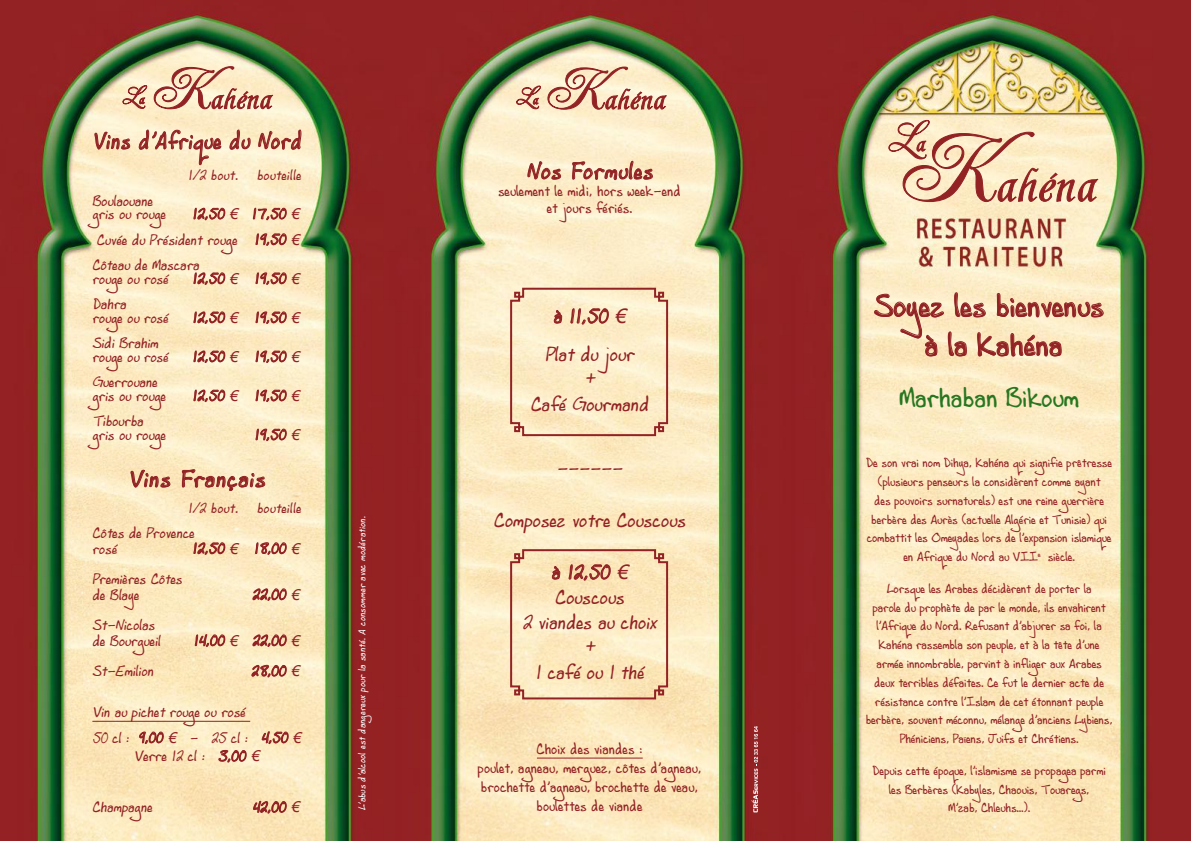
<style>
.page{position:relative;width:1191px;height:842px;background:#fff}
.page>*{position:absolute;margin:0;border:0;box-sizing:border-box;transform-origin:0 0}
.t1{font:32px/39.2px "Andrew Script 16";letter-spacing:.01em;color:#922224;text-align:center}
.t2{font:28px "Andrew Script 16";color:#287621}
.t3{font:italic 24px "Andrew Script 16";color:#922224;scale:.9 1}
.t4{font:italic 24px "Andrew Script 16";color:#922224}
.t5{font:italic 24px "Andrew Script 16";color:#922224;scale:.96 1}
.t6{font:italic 20px/25px "Andrew Script 16";color:#922224;text-align:center}
.t7{font:italic 15px/13.5px "Andrew Script 16";color:#922224}
.t8{font:15px/19px "Andrew Script 16";letter-spacing:.01em;color:#922224;text-align:center}
.t9{font:italic 14.4px "Andrew Script 16";color:#922224}
.t10{font:13px/18.8px "Andrew Script 16";color:#922224;text-align:center}
.t11{font:italic 10px "Andrew Script 16";color:#fff}
.s1{font-family:"Arial"}
</style>
<div class="page">
<img style="left:0;top:0;width:1191px;height:841px">
<svg style="left:874px;top:280px;width:229px;height:76px;background:#efd4b2"></svg>
<hr style="left:92px;top:721px;width:158px;height:1px;background:#922224">
<svg style="left:94px;top:132px;width:36px;height:19px"></svg>
<svg style="left:139px;top:130px;width:82px;height:40px;background:#edd0b2"></svg>
<svg style="left:229px;top:130px;width:21px;height:20px"></svg>
<svg style="left:258px;top:130px;width:43px;height:20px"></svg>
<svg style="left:193px;top:200px;width:32px;height:23px"></svg>
<svg style="left:253px;top:200px;width:34px;height:46px;background:#e4bfa1"></svg>
<svg style="left:193px;top:265px;width:32px;height:22px"></svg>
<svg style="left:256px;top:265px;width:31px;height:20px"></svg>
<svg style="left:193px;top:304px;width:32px;height:22px"></svg>
<svg style="left:256px;top:304px;width:31px;height:20px"></svg>
<svg style="left:193px;top:343px;width:32px;height:22px"></svg>
<svg style="left:256px;top:343px;width:31px;height:20px"></svg>
<svg style="left:193px;top:382px;width:32px;height:22px"></svg>
<svg style="left:256px;top:382px;width:31px;height:20px"></svg>
<svg style="left:256px;top:421px;width:31px;height:20px"></svg>
<svg style="left:131px;top:470px;width:39px;height:19px"></svg>
<svg style="left:182px;top:469px;width:83px;height:22px;background:#e3bd9f"></svg>
<svg style="left:193px;top:535px;width:32px;height:22px"></svg>
<svg style="left:255px;top:535px;width:32px;height:20px"></svg>
<svg style="left:252px;top:588px;width:35px;height:15px"></svg>
<svg style="left:195px;top:627px;width:30px;height:20px"></svg>
<svg style="left:252px;top:634px;width:35px;height:15px"></svg>
<svg style="left:251px;top:665px;width:36px;height:15px"></svg>
<svg style="left:139px;top:732px;width:25px;height:12px"></svg>
<svg style="left:262px;top:731px;width:27px;height:13px"></svg>
<svg style="left:218px;top:750px;width:29px;height:13px"></svg>
<svg style="left:253px;top:801px;width:34px;height:15px"></svg>
<hr style="left:537px;top:758px;width:105px;height:1px;background:#922224">
<svg style="left:527px;top:161px;width:34px;height:19px"></svg>
<svg style="left:572px;top:161px;width:81px;height:24px;background:#e6c4aa"></svg>
<svg style="left:509px;top:287px;width:160px;height:150px;background:#f5dfbd"></svg>
<svg style="left:509px;top:548px;width:160px;height:152px;background:#f4dbb5"></svg>
<svg style="left:751px;top:726px;width:7px;height:86px"></svg>
<svg style="left:154px;top:67px;width:119px;height:42px;background:#dfb99f"></svg>
<svg style="left:123px;top:85px;width:24px;height:24px"></svg>
<svg style="left:548px;top:67px;width:118px;height:42px;background:#dfbaa1"></svg>
<svg style="left:516px;top:86px;width:25px;height:23px"></svg>
<svg style="left:888px;top:120px;width:210px;height:82px;background:#e7c6a9"></svg>
<h3 class="t3" style="left:92px;top:127px;width:241px">Vins d’Afrique du Nord</h3>
<p class="t9" style="left:188px;top:167px;width:119px">1/2 bout. bouteille</p>
<p class="t7" style="left:92px;top:194px;width:79px">Boulaouane grisou rouge</p>
<p class="t7" style="left:192px;top:207px;width:112px">12,50 <span class="s1">€</span> 17,50 <span class="s1">€</span></p>
<p class="t7" style="left:97px;top:233px;width:208px">CuvéeduPrésidentrouge 19,50 <span class="s1">€</span></p>
<p class="t7" style="left:92px;top:258px;width:113px">Côteau de Mascara</p>
<p class="t7" style="left:92px;top:272px;width:82px">rouge ourosé</p>
<p class="t7" style="left:192px;top:272px;width:112px">12,50 <span class="s1">€</span> 19,50 <span class="s1">€</span></p>
<p class="t7" style="left:92px;top:297px;width:82px">Dahra<br>rouge ourosé</p>
<p class="t7" style="left:192px;top:311px;width:112px">12,50 <span class="s1">€</span> 19,50 <span class="s1">€</span></p>
<p class="t7" style="left:92px;top:336px;width:82px">SidiBrahim rouge ourosé</p>
<p class="t7" style="left:92px;top:375px;width:79px">Guerrouane grisou rouge</p>
<p class="t7" style="left:192px;top:350px;width:112px">12,50 <span class="s1">€</span> 19,50 <span class="s1">€</span></p>
<p class="t7" style="left:192px;top:389px;width:112px">12,50 <span class="s1">€</span> 19,50 <span class="s1">€</span></p>
<p class="t7" style="left:92px;top:414px;width:79px">Tibourba grisou rouge</p>
<p class="t7" style="left:254px;top:428px;width:50px">19,50 <span class="s1">€</span></p>
<h3 class="t4" style="left:128px;top:465px;width:145px">Vins Français</h3>
<p class="t9" style="left:188px;top:499px;width:119px">1/2 bout. bouteille</p>
<p class="t7" style="left:92px;top:525px;width:108px;line-height:15.5px">Côtes de Provence rosé</p>
<p class="t7" style="left:192px;top:542px;width:112px">12,50 <span class="s1">€</span> 18,00 <span class="s1">€</span></p>
<p class="t7" style="left:92px;top:571px;width:96px;line-height:15.5px">Premières Côtes deBlaye</p>
<p class="t7" style="left:92px;top:617px;width:74px;line-height:15.5px">St-Nicolas deBourgueil</p>
<p class="t7" style="left:252px;top:588px;width:52px">22,00 <span class="s1">€</span></p>
<p class="t7" style="left:194px;top:634px;width:111px">14,00 <span class="s1">€</span> 22,00 <span class="s1">€</span></p>
<p class="t7" style="left:92px;top:664px;width:67px">St-Emilion</p>
<p class="t7" style="left:251px;top:664px;width:53px">28,00 <span class="s1">€</span></p>
<p class="t7" style="left:92px;top:699px;width:214px;line-height:25.5px">Vinaupichet rougeourosé<br>50 cl: 9,00 <span class="s1">€</span> - 25 cl: 4,50 <span class="s1">€</span></p>
<p class="t7" style="left:134px;top:749px;width:130px">Verre 12 cl : 3,00 <span class="s1">€</span></p>
<p class="t7" style="left:92px;top:800px;width:66px">Champagne</p>
<p class="t7" style="left:252px;top:800px;width:52px">42,00 <span class="s1">€</span></p>
<h3 class="t5" style="left:527px;top:157px;width:140px">Nos Formules</h3>
<p class="t8" style="left:498px;top:182px;width:184px;line-height:17px">seulement le midi, hors week-end et jours fériés.</p>
<h3 class="t6" style="left:545px;top:297px;width:96px;line-height:38px">à 11,50 <span class="s1">€<br></span>Platdu jour</h3>
<h3 class="t6" style="left:531px;top:367px;width:125px">+<br>CaféGourmand</h3>
<h3 class="t6" style="left:557px;top:456px;width:73px">------</h3>
<h3 class="t6" style="left:494px;top:508px;width:199px">ComposezvotreCouscous</h3>
<h3 class="t6" style="left:522px;top:560px;width:142px">à 12,50 <span class="s1">€<br></span>Couscous<br>2viandesauchoix +<br>1caféou1thé</h3>
<p class="t11" style="left:356px;top:802px;width:290px;rotate:-90deg">abus d’alcool est dangereux pour la santé. A consommer avec modération.</p>
<p class="t8" style="left:478px;top:739px;width:225px">Choix des viandes :<br>poulet, agneau, merguez, côtes d’agneau, brochette d’agneau, brochette de veau,</p>
<p class="t11" style="left:356px;top:810px;width:12px;rotate:-90deg">L’</p>
<p class="t8" style="left:537px;top:796px;width:107px">boulettes de viande</p>
<h1 class="t1" style="left:874px;top:286px;width:231px">Soyez les bienvenus à la Kahéna</h1>
<h2 class="t2" style="left:899px;top:380px;width:181px">Marhaban Bikoum</h2>
<p class="t10" style="left:866px;top:453px;width:247px">De son vrai nom Dihya, Kahéna qui signifie prêtresse (plusieurs penseurs la considèrent comme ayant<br>des pouvoirs surnaturels) est une reine guerrière berbère des Aurès (actuelle Algérie et Tunisie) qui combattit les Omeyades lors de l’expansion islamique en Afrique du Nord au VII<sup>e</sup> siècle.</p>
<p class="t10" style="left:866px;top:579px;width:248px">Lorsque les Arabes décidèrent de porter la<br>parole du prophète de par le monde, ils envahirent l’Afrique du Nord. Refusant d’abjurer sa foi, la Kahéna rassembla son peuple, et à la tête d’une armée innombrable, parvint à infliger aux Arabes deux terribles défaites. Ce fut le dernier acte de résistance contre l’Islam de cet étonnant peuple berbère, souvent méconnu, mélange d’anciens Lybiens, Phéniciens, Païens, Juifs et Chrétiens.</p>
<p class="t10" style="left:873px;top:761px;width:235px">Depuis cette époque, l’islamisme se propagea parmi les Berbères (Kabyles, Chaouis, Touaregs,<br>M’zab, Chleuhs...).</p>
</div>
